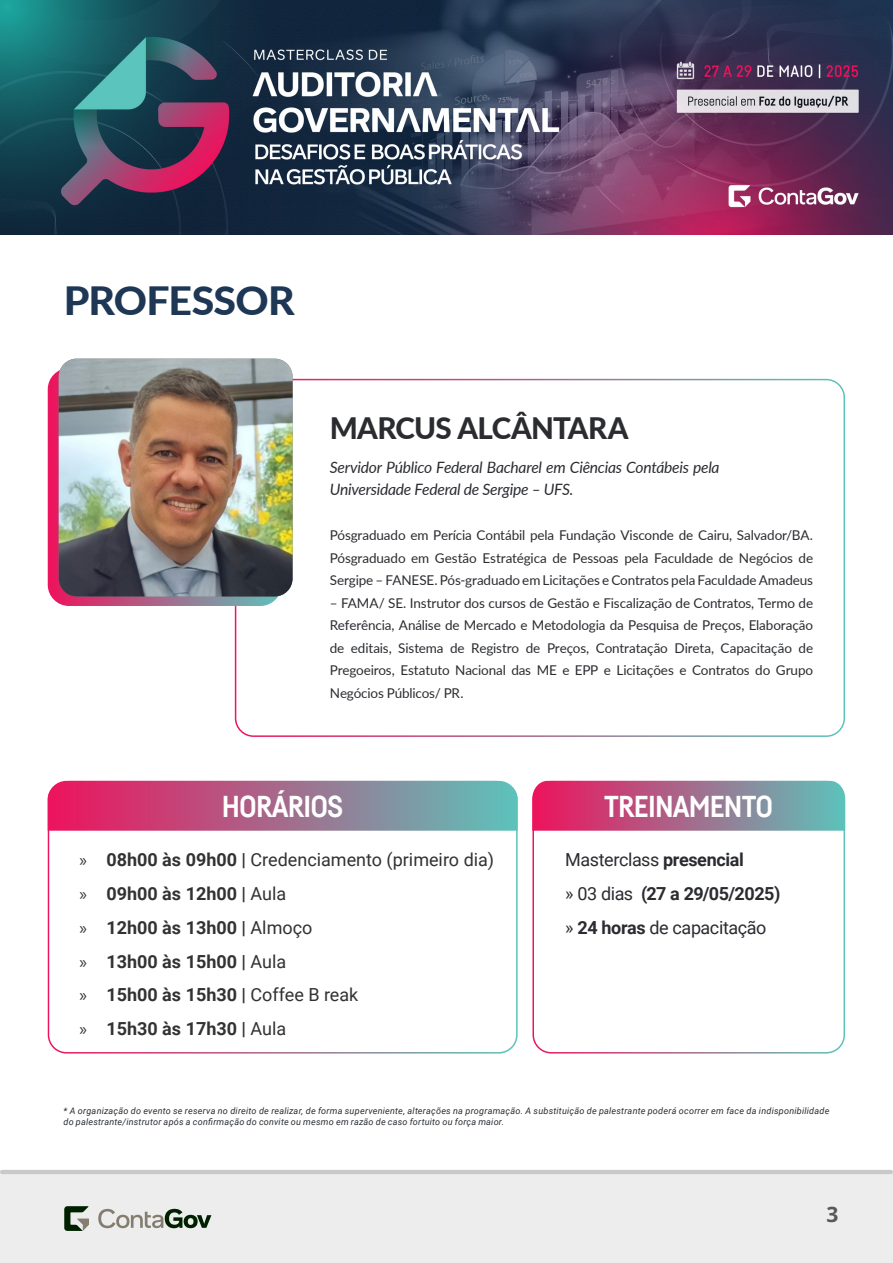
<style>
.page{position:relative;width:893px;height:1263px;background:#fff}
.page>*{position:absolute;margin:0;border:0;box-sizing:border-box;transform-origin:0 0}
.titulo-curso{font:800 39px "Lato";letter-spacing:-.02em;color:#1d3755;scale:1.05 1}
.t1{font:700 29.85px "Fabrikat";letter-spacing:-.03em;color:#fff}
.corpo{font:800 29.55px "Lato";letter-spacing:-.02em;color:#2a2c30}
.t2{font:700 21px "Open Sans";color:#57585a}
.t3{font:700 18px "Roboto";color:#323234}
.corpo-2{font:18px "Roboto";letter-spacing:-.025em;color:#2a2c30}
.t4{font:18px "Roboto";color:#323234}
.corpo-3{font:700 18px "Roboto";letter-spacing:-.025em;color:#2a2c30}
.corpo-4{font:italic 15.6px/22.5px "Lato";letter-spacing:-.015em;color:#2a2c30}
.corpo-5{font:13.5px/22.5px "Lato";letter-spacing:-.01em;color:#2a2c30;text-align:justify}
.corpo-6{font:italic 9px/11.2px "Roboto";letter-spacing:.025em;color:#282c30}
.s1{font-family:"Myriad Pro"}
.s2{font-weight:700}
.s3{font-family:"Myriad Pro";font-weight:400}
.s4{font-weight:400}
</style>
<div class="page">
<img style="left:0;top:0;width:893px;height:235px">
<div style="left:0;top:1174px;width:893px;height:89px;background:#ededed"></div>
<hr style="left:0;top:1170px;width:893px;height:4px;background:#c9c9c9;border-radius:2px">
<svg style="left:64px;top:1206px;width:25px;height:25px"></svg>
<svg style="left:98px;top:1209px;width:113px;height:19px"></svg>
<div style="left:235px;top:379px;width:610px;height:358px;border:2px solid #fff;border-radius:18px"></div>
<svg style="left:48px;top:370px;width:231px;height:236px;background:#c7497a"></svg>
<img style="left:59px;top:359px;width:234px;height:237px">
<div style="left:48px;top:781px;width:470px;height:272px;border:2px solid #fff;border-radius:18px"></div>
<div style="left:532px;top:781px;width:313px;height:272px;border:2px solid #fff;border-radius:18px"></div>
<svg style="left:48px;top:781px;width:470px;height:50px;background:#a66b8d"></svg>
<svg style="left:532px;top:781px;width:313px;height:50px;background:#a66c8d"></svg>
<p class="titulo-curso" style="left:64px;top:272px;width:221px">PROFESSOR</p>
<p class="corpo" style="left:330px;top:406px;width:300px">MARCUS ALCÂNTARA</p>
<p class="corpo-4" style="left:330px;top:455px;width:391px">Servidor Público Federal Bacharel em Ciências Contábeis pela<br>Universidade Federal de Sergipe – UFS.</p>
<p class="corpo-5" style="left:330px;top:523px;width:485px">Pósgraduado em Perícia Contábil pela Fundação Visconde de Cairu, Salvador/BA.<br>Pósgraduado em Gestão Estratégica de Pessoas pela Faculdade de Negócios de Sergipe – FANESE. Pós-graduado em Licitações e Contratos pela Faculdade Amadeus</p>
<p class="corpo-5" style="left:330px;top:591px;width:485px">– FAMA/ SE. Instrutor dos cursos de Gestão e Fiscalização de Contratos, Termo de Referência, Análise de Mercado e Metodologia da Pesquisa de Preços, Elaboração de editais, Sistema de Registro de Preços, Contratação Direta, Capacitação de Pregoeiros, Estatuto Nacional das ME e EPP e Licitações e Contratos do Grupo Negócios Públicos/ PR.</p>
<p class="t1" style="left:222px;top:788px;width:123px">HORÁRIOS</p>
<p class="t1" style="left:604px;top:788px;width:171px">TREINAMENTO</p>
<p class="t4" style="left:79px;top:847px;width:416px"><span class="s1">»</span> <span class="s2">08h00 às 09h00 |</span> Credenciamento (primeiro dia)</p>
<p class="t3" style="left:79px;top:881px;width:208px"><span class="s3">»</span> 09h00 às 12h00 | <span class="s4">Aula</span></p>
<p class="t3" style="left:79px;top:915px;width:234px"><span class="s3">»</span> 12h00 às 13h00 | <span class="s4">Almoço</span></p>
<p class="t3" style="left:79px;top:948px;width:208px"><span class="s3">»</span> 13h00 às 15h00 | <span class="s4">Aula</span></p>
<p class="t3" style="left:79px;top:982px;width:280px"><span class="s3">»</span> 15h00 às 15h30 | <span class="s4">Coffee B reak</span></p>
<p class="t3" style="left:79px;top:1016px;width:208px"><span class="s3">»</span> 15h30 às 17h30 | <span class="s4">Aula</span></p>
<p class="corpo-2" style="left:565px;top:847px;width:180px">Masterclass <span class="s2">presencial</span></p>
<p class="corpo-3" style="left:565px;top:881px;width:217px"><span class="s4">» 03 dias</span> (27 a 29/05/2025)</p>
<p class="corpo-2" style="left:565px;top:915px;width:203px">» <span class="s2">24 horas</span> de capacitação</p>
<p class="corpo-6" style="left:64px;top:1105px;width:767px">* A organização do evento se reserva no direito de realizar, de forma superveniente, alterações na programação. A substituição de palestrante poderá ocorrer em face da indisponibilidade do palestrante/instrutor após a confirmação do convite ou mesmo em razão de caso fortuito ou força maior.</p>
<h3 class="t2" style="left:826px;top:1200px;width:14px">3</h3>
</div>
